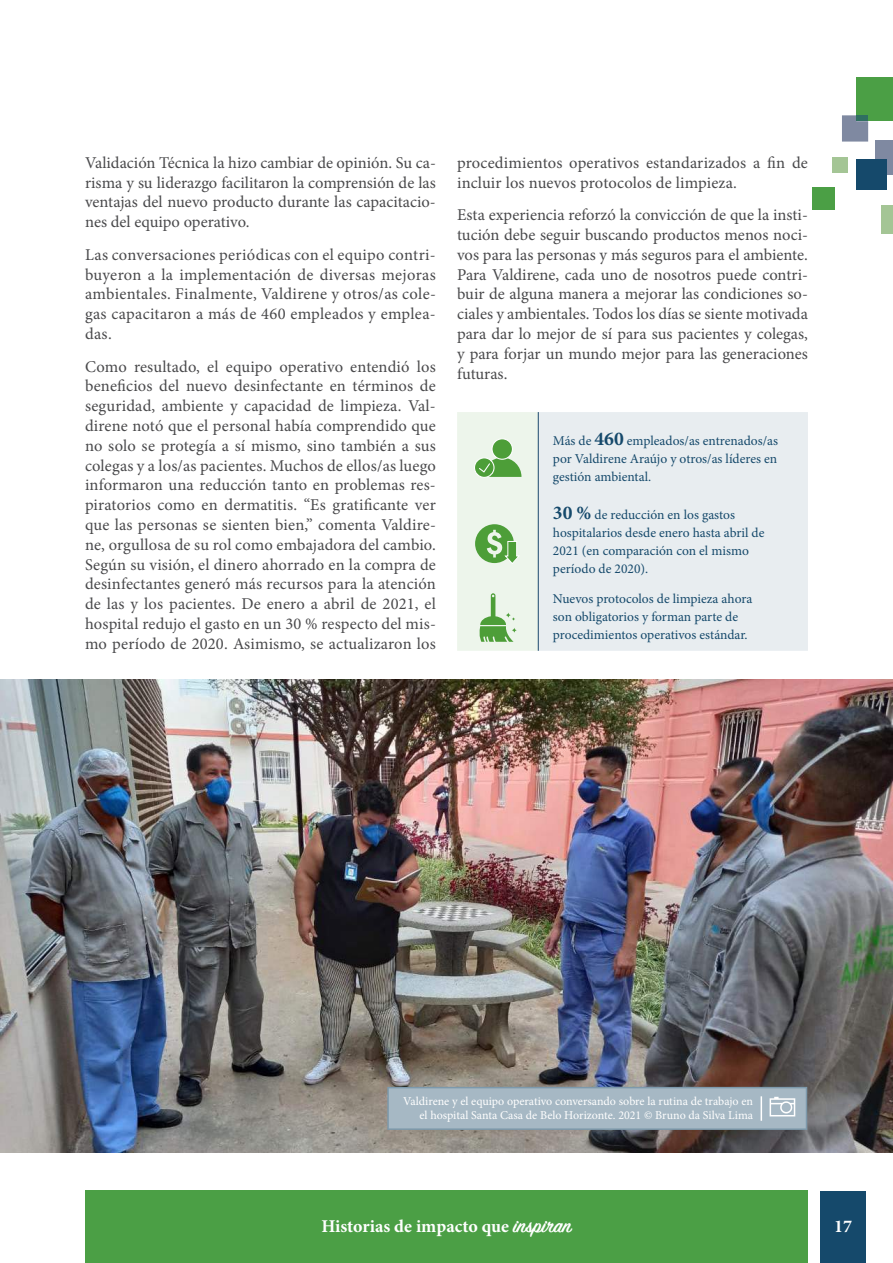
<style>
.page{position:relative;width:893px;height:1263px;background:#fff}
.page>*{position:absolute;margin:0;border:0;box-sizing:border-box;transform-origin:0 0}
.t1{font:700 18px "Minion Pro";color:#fff}
.t2{font:16.5px/19.8px "Minion Pro";letter-spacing:.005em;color:#49494b;text-align:justify}
.t3{font:13.5px/18px "Minion Pro";color:#15496b}
.t4{font:12px/13.5px "Minion Pro";color:#fff;text-align:right}
.s1{font-weight:700;font-size:19.5px}
.s2{font-family:"Sign Painter House Script";font-weight:600;font-size:22.5px}
</style>
<div class="page">
<div style="left:85px;top:1191px;width:723px;height:72px;background:#4b9f45"></div>
<div style="left:821px;top:1191px;width:45px;height:72px;background:#15496b"></div>
<div style="left:856px;top:78px;width:37px;height:43px;background:#4b9f45"></div>
<div style="left:882px;top:205px;width:11px;height:29px;background:#a4c595"></div>
<svg style="left:842px;top:115px;width:26px;height:27px"></svg>
<div style="left:856px;top:115px;width:12px;height:6px;background:#2f6f61"></div>
<div style="left:876px;top:141px;width:17px;height:34px;background:#7f89a1"></div>
<div style="left:812px;top:187px;width:23px;height:23px;background:#4b9f45"></div>
<div style="left:856px;top:159px;width:31px;height:31px;background:#15496b"></div>
<div style="left:832px;top:158px;width:16px;height:15px;background:#a4c595"></div>
<div style="left:539px;top:412px;width:269px;height:239px;background:#e8edf0"></div>
<hr style="left:538px;top:412px;width:1px;height:92px;background:#1a476b">
<hr style="left:538px;top:504px;width:1px;height:80px;background:#1a476b">
<hr style="left:538px;top:584px;width:1px;height:67px;background:#1a476b">
<svg style="left:457px;top:412px;width:81px;height:239px;background:#d6e8d1"></svg>
<img style="left:0;top:680px;width:893px;height:472px">
<svg style="left:387px;top:1087px;width:420px;height:43px;background:#a3b6c2"></svg>
<p class="t2" style="left:85px;top:153px;width:352px">Validación Técnica la hizo cambiar de opinión. Su ca&shy;risma y su liderazgo facilitaron la comprensión de las ventajas del nuevo producto durante las capacitacio&shy;nes del equipo operativo.</p>
<p class="t2" style="left:85px;top:245px;width:352px">Las conversaciones periódicas con el equipo contri&shy;buyeron a la implementación de diversas mejoras ambientales. Finalmente, Valdirene y otros/as cole&shy;gas capacitaron a más de 460 empleados y emplea&shy;das.</p>
<p class="t2" style="left:85px;top:356px;width:352px">Como resultado, el equipo operativo entendió los beneficios del nuevo desinfectante en términos de seguridad, ambiente y capacidad de limpieza. Val&shy;direne notó que el personal había comprendido que no solo se protegía a sí mismo, sino también a sus colegas y a los/as pacientes. Muchos de ellos/as luego informaron una reducción tanto en problemas res&shy;piratorios como en dermatitis. “Es gratificante ver que las personas se sienten bien,” comenta Valdire&shy;ne, orgullosa de su rol como embajadora del cambio.<br>Según su visión, el dinero ahorrado en la compra de desinfectantes generó más recursos para la atención de las y los pacientes. De enero a abril de 2021, el hospital redujo el gasto en un 30 % respecto del mis&shy;mo período de 2020. Asimismo, se actualizaron los</p>
<p class="t2" style="left:457px;top:153px;width:352px">procedimientos operativos estandarizados a fin de incluir los nuevos protocolos de limpieza.</p>
<p class="t2" style="left:457px;top:205px;width:352px">Esta experiencia reforzó la convicción de que la insti&shy;tución debe seguir buscando productos menos noci&shy;vos para las personas y más seguros para el ambiente.<br>Para Valdirene, cada uno de nosotros puede contri&shy;buir de alguna manera a mejorar las condiciones so&shy;ciales y ambientales. Todos los días se siente motivada para dar lo mejor de sí para sus pacientes y colegas, y para forjar un mundo mejor para las generaciones futuras.</p>
<p class="t3" style="left:553px;top:432px;width:227px;text-align:justify">Más de <span class="s1">460</span> empleados/as entrenados/as por Valdirene Araújo y otros/as líderes en gestión ambiental.</p>
<p class="t3" style="left:553px;top:505px;width:213px"><span class="s1">30 %</span> de reducción en los gastos hospitalarios desde enero hasta abril de<br>2021 (en comparación con el mismo período de 2020).</p>
<p class="t3" style="left:553px;top:589px;width:201px">Nuevos protocolos de limpieza ahora son obligatorios y forman parte de procedimientos operativos estándar.</p>
<p class="t4" style="left:403px;top:1094px;width:351px">Valdirene y el equipo operativo conversando sobre la rutina de trabajo en el hospital Santa Casa de Belo Horizonte. 2021 © Bruno da Silva Lima</p>
<p class="t1" style="left:321px;top:1215px;width:252px">Historias de impacto que <span class="s2">inspiran</span></p>
<p class="t1" style="left:834px;top:1215px;width:19px">17</p>
</div>
